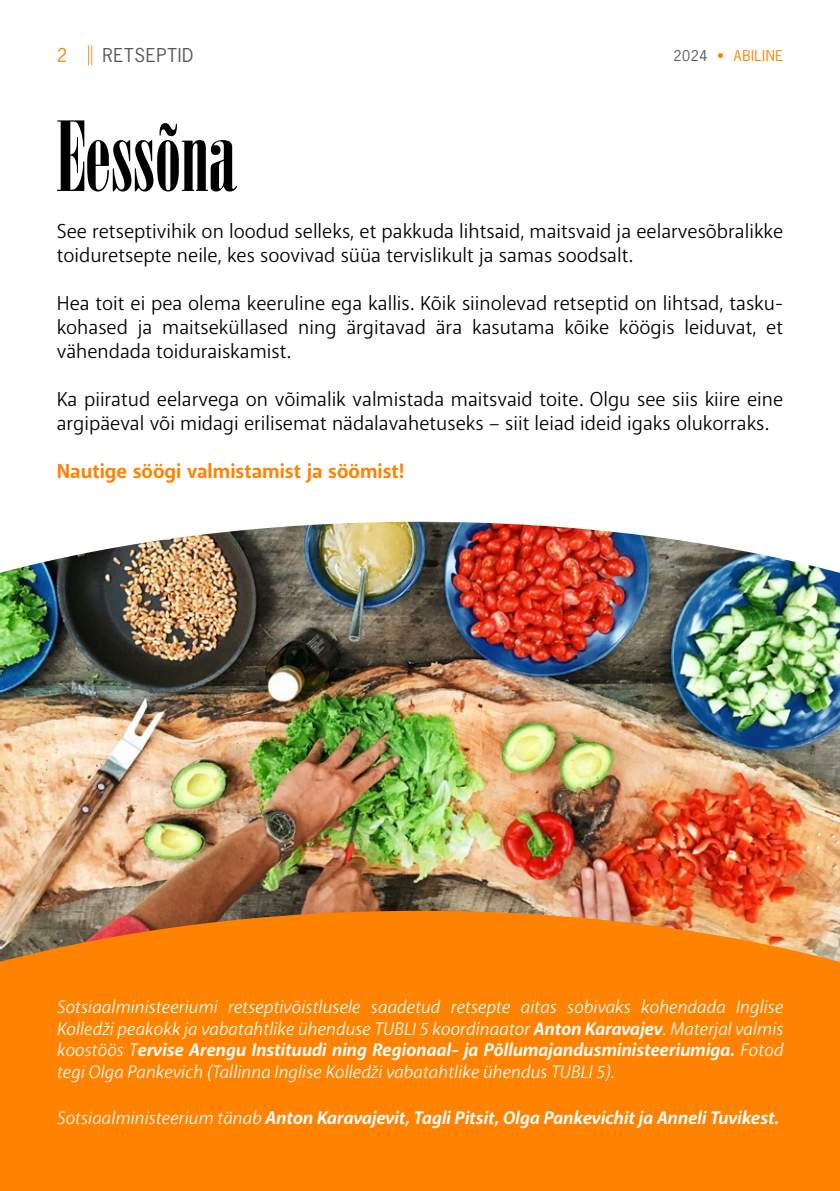
<style>
.page{position:relative;width:840px;height:1191px;background:#fff}
.page>*{position:absolute;margin:0;border:0;box-sizing:border-box;transform-origin:0 0}
.t1{font:96px "Onyx";color:#000}
.t2{font:20px/24px "Anago";color:#000}
.t3{font:700 20px "Anago";color:#ff8200}
.t4{font:italic 18px/21.6px "Anago";color:#fff;text-align:justify}
.t5{font:italic 700 18px "Anago";color:#fff}
.t6{font:18px "News Gothic Std";letter-spacing:.04em;color:#575757}
.t7{font:18px "News Gothic Std";color:#ff8200}
.t8{font:14px "News Gothic Std";letter-spacing:.04em;color:#ff8200}
.s1{color:#575757}
.s2{font-weight:700}
.s3{font-weight:400}
</style>
<div class="page">
<svg style="left:88px;top:45px;width:4px;height:20px"></svg>
<img style="left:0;top:522px;width:839px;height:388px">
<div style="left:0;top:910px;width:839px;height:281px;background:#ff8200"></div>
<p class="t7" style="left:57px;top:44px;width:12px">2</p>
<p class="t6" style="left:102px;top:44px;width:93px">RETSEPTID</p>
<p class="t8" style="left:673px;top:47px;width:111px"><span class="s1">2024</span> • ABILINE</p>
<h1 class="t1" style="left:57px;top:101px;width:181px">Eessõna</h1>
<p class="t2" style="left:57px;top:219px;width:727px">See retseptivihik on loodud selleks, et pakkuda lihtsaid, maitsvaid ja eelarvesõbralikke toiduretsepte neile, kes soovivad süüa tervislikult ja samas soodsalt.</p>
<p class="t2" style="left:57px;top:291px;width:727px;text-align:justify">Hea toit ei pea olema keeruline ega kallis. Kõik siinolevad retseptid on lihtsad, tasku&shy;kohased ja maitseküllased ning ärgitavad ära kasutama kõike köögis leiduvat, et vähendada toiduraiskamist.</p>
<p class="t2" style="left:57px;top:387px;width:727px">Ka piiratud eelarvega on võimalik valmistada maitsvaid toite. Olgu see siis kiire eine argipäeval või midagi erilisemat nädalavahetuseks – siit leiad ideid igaks olukorraks.</p>
<p class="t3" style="left:57px;top:458px;width:349px">Nautige söögi valmistamist ja söömist!</p>
<p class="t4" style="left:57px;top:996px;width:727px">Sotsiaalministeeriumi retseptivõistlusele saadetud retsepte aitas sobivaks kohendada Inglise Kolledži peakokk ja vabatahtlike ühenduse TUBLI 5 koordinaator <span class="s2">Anton Karavajev</span>. Materjal valmis koostöös T<span class="s2">ervise Arengu Instituudi ning Regionaal- ja Põllumajandusministeeriumiga.</span> Fotod tegi Olga Pankevich (Tallinna Inglise Kolledži vabatahtlike ühendus TUBLI 5).</p>
<p class="t5" style="left:57px;top:1106px;width:723px"><span class="s3">Sotsiaalministeerium tänab</span> Anton Karavajevit, Tagli Pitsit, Olga Pankevichit ja Anneli Tuvikest.</p>
</div>
